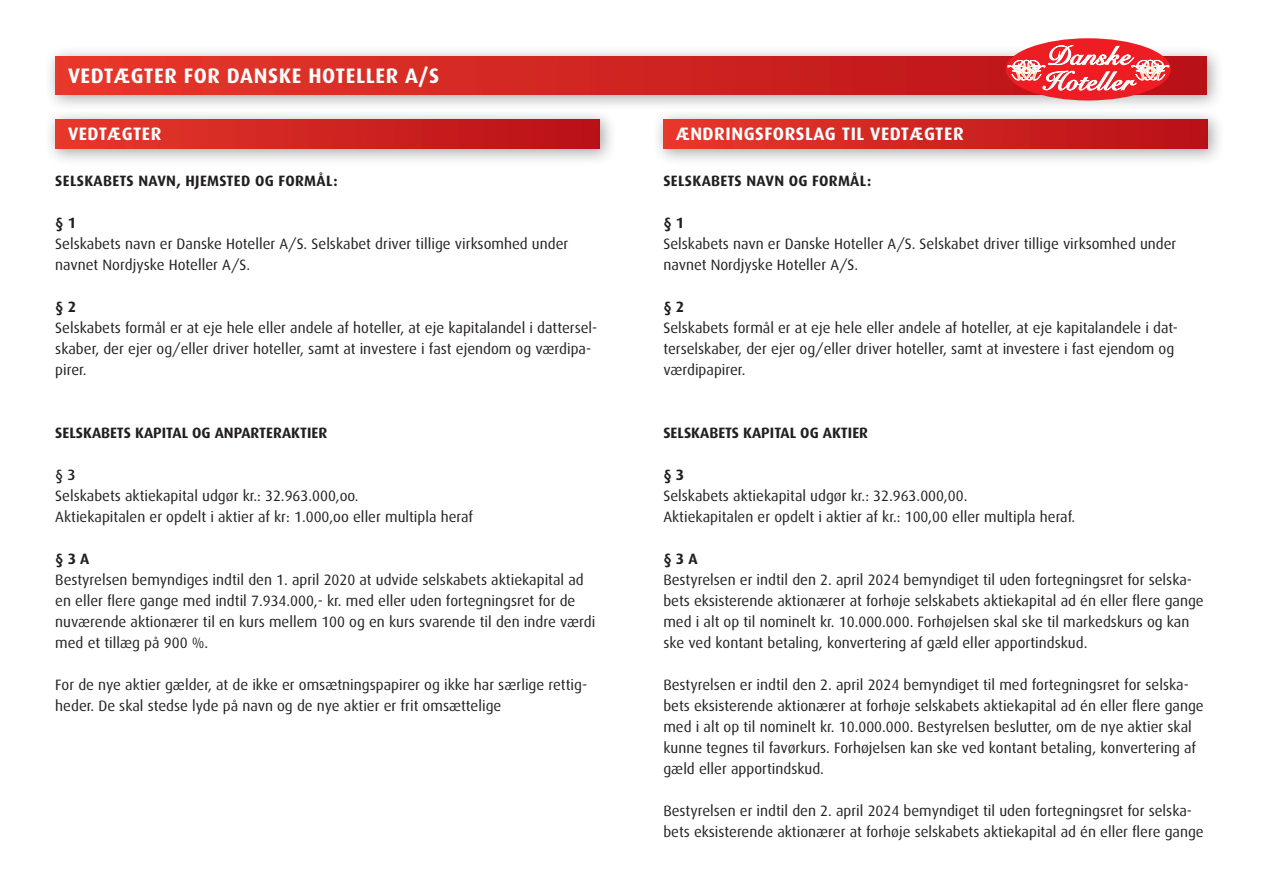
<style>
.page{position:relative;width:1263px;height:893px;background:#fff}
.page>*{position:absolute;margin:0;border:0;box-sizing:border-box;transform-origin:0 0}
.t1{font:700 21px "Dax Pro";letter-spacing:.03em;color:#fff}
.t2{font:700 18px "Dax Pro";letter-spacing:.03em;color:#fff}
.t3{font:15px/21px "Dax";color:#231f20}
.t4{font:700 15px "Dax";color:#231f20}
.t5{font:700 15px "Dax";letter-spacing:.02em;color:#231f20}
.t6{font:500 15px "Dax";color:#231f20}
</style>
<div class="page">
<div style="left:44px;top:45px;width:1180px;height:67px;background:#231f20;opacity:.4"></div>
<div style="left:55px;top:56px;width:1152px;height:39px;background:linear-gradient(to right,#e6392b,#b81018)"></div>
<div style="left:44px;top:108px;width:573px;height:58px;background:#231f20;opacity:.4"></div>
<div style="left:55px;top:119px;width:545px;height:30px;background:linear-gradient(to right,#e7392b,#b81018)"></div>
<div style="left:652px;top:108px;width:573px;height:58px;background:#231f20;opacity:.4"></div>
<div style="left:663px;top:119px;width:545px;height:30px;background:linear-gradient(to right,#e7392b,#b81018)"></div>
<div style="left:1006px;top:38px;width:165px;height:62px;background:#ee1d23;border-radius:50%"></div>
<svg style="left:1007px;top:45px;width:162px;height:45px"></svg>
<h1 class="t1" style="left:68px;top:62px;width:373px">VEDTÆGTER FOR DANSKE HOTELLER A/S</h1>
<p class="t2" style="left:68px;top:122px;width:95px">VEDTÆGTER</p>
<p class="t2" style="left:676px;top:122px;width:289px">ÆNDRINGSFORSLAG TIL VEDTÆGTER</p>
<p class="t5" style="left:55px;top:172px;width:284px">SELSKABETS NAVN, HJEMSTED OG FORMÅL:</p>
<p class="t4" style="left:55px;top:214px;width:22px">§ 1</p>
<p class="t3" style="left:55px;top:233px;width:515px">Selskabets navn er Danske Hoteller A/S. Selskabet driver tillige virksomhed under navnet Nordjyske Hoteller A/S.</p>
<p class="t4" style="left:55px;top:298px;width:22px">§ 2</p>
<p class="t3" style="left:55px;top:317px;width:544px">Selskabets formål er at eje hele eller andele af hoteller, at eje kapitalandel i dattersel&shy;skaber, der ejer og/eller driver hoteller, samt at investere i fast ejendom og værdipa&shy;pirer.</p>
<p class="t4" style="left:55px;top:424px;width:273px">SELSKABETS KAPITAL OG ANPARTERAKTIER</p>
<p class="t6" style="left:55px;top:466px;width:22px">§ 3</p>
<p class="t3" style="left:55px;top:485px;width:419px">Selskabets aktiekapital udgør kr.: 32.963.000,oo.<br>Aktiekapitalen er opdelt i aktier af kr: 1.000,oo eller multipla heraf</p>
<p class="t4" style="left:55px;top:550px;width:36px">§ 3 A</p>
<p class="t3" style="left:55px;top:569px;width:541px">Bestyrelsen bemyndiges indtil den 1. april 2020 at udvide selskabets aktiekapital ad en eller flere gange med indtil 7.934.000,- kr. med eller uden fortegningsret for de nuværende aktionærer til en kurs mellem 100 og en kurs svarende til den indre værdi med et tillæg på 900 %.</p>
<p class="t3" style="left:55px;top:674px;width:533px">For de nye aktier gælder, at de ikke er omsætningspapirer og ikke har særlige rettig&shy;heder. De skal stedse lyde på navn og de nye aktier er frit omsættelige</p>
<p class="t5" style="left:663px;top:172px;width:209px">SELSKABETS NAVN OG FORMÅL:</p>
<p class="t4" style="left:663px;top:214px;width:22px">§ 1</p>
<p class="t3" style="left:663px;top:233px;width:515px">Selskabets navn er Danske Hoteller A/S. Selskabet driver tillige virksomhed under navnet Nordjyske Hoteller A/S.</p>
<p class="t4" style="left:663px;top:298px;width:22px">§ 2</p>
<p class="t3" style="left:663px;top:317px;width:516px">Selskabets formål er at eje hele eller andele af hoteller, at eje kapitalandele i dat&shy;terselskaber, der ejer og/eller driver hoteller, samt at investere i fast ejendom og værdipapirer.</p>
<p class="t4" style="left:663px;top:424px;width:206px">SELSKABETS KAPITAL OG AKTIER</p>
<p class="t4" style="left:663px;top:466px;width:22px">§ 3</p>
<p class="t3" style="left:663px;top:485px;width:413px">Selskabets aktiekapital udgør kr.: 32.963.000,00.<br>Aktiekapitalen er opdelt i aktier af kr.: 100,00 eller multipla heraf.</p>
<p class="t4" style="left:663px;top:550px;width:36px">§ 3 A</p>
<p class="t3" style="left:663px;top:569px;width:542px">Bestyrelsen er indtil den 2. april 2024 bemyndiget til uden fortegningsret for selska&shy;bets eksisterende aktionærer at forhøje selskabets aktiekapital ad én eller flere gange med i alt op til nominelt kr. 10.000.000. Forhøjelsen skal ske til markedskurs og kan ske ved kontant betaling, konvertering af gæld eller apportindskud.</p>
<p class="t3" style="left:663px;top:674px;width:542px">Bestyrelsen er indtil den 2. april 2024 bemyndiget til med fortegningsret for selska&shy;bets eksisterende aktionærer at forhøje selskabets aktiekapital ad én eller flere gange med i alt op til nominelt kr. 10.000.000. Bestyrelsen beslutter, om de nye aktier skal kunne tegnes til favørkurs. Forhøjelsen kan ske ved kontant betaling, konvertering af gæld eller apportindskud.</p>
<p class="t3" style="left:663px;top:800px;width:542px">Bestyrelsen er indtil den 2. april 2024 bemyndiget til uden fortegningsret for selska&shy;bets eksisterende aktionærer at forhøje selskabets aktiekapital ad én eller flere gange</p>
</div>
